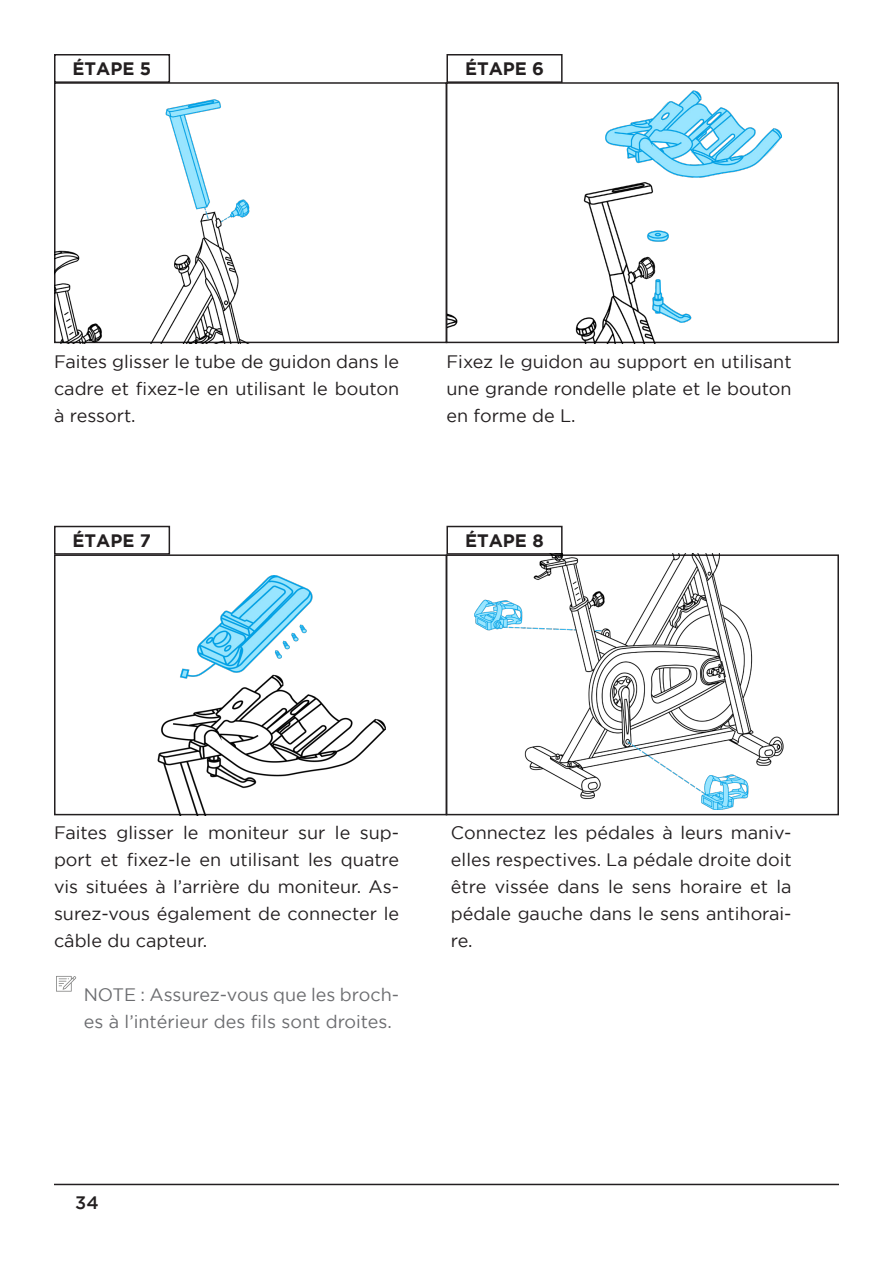
<style>
.page{position:relative;width:893px;height:1263px;background:#fff}
.page>*{position:absolute;margin:0;border:0;box-sizing:border-box;transform-origin:0 0}
.Paragraph{font:18px/27px "Gotham";color:#231f20;text-align:justify}
.Paragraph-2{font:18px/27px "Gotham";color:#6c6d70}
.Sub_Section_Title{font:700 18px "Gotham";color:#231f20}
.t1{font:500 18px "Gotham";color:#231f20}
</style>
<div class="page">
<hr style="left:54px;top:1184px;width:785px;height:1px;background:#231f20">
<div style="left:54px;top:54px;width:116px;height:29px;border:2px solid #231f20"></div>
<div style="left:446px;top:54px;width:117px;height:29px;border:2px solid #231f20"></div>
<div style="left:54px;top:526px;width:116px;height:29px;border:2px solid #231f20"></div>
<div style="left:446px;top:526px;width:117px;height:29px;border:2px solid #231f20"></div>
<div style="left:54px;top:82px;width:393px;height:261px;border:2px solid #231f20"></div>
<img style="left:54px;top:100px;width:260px;height:243px">
<div style="left:446px;top:82px;width:393px;height:261px;border:2px solid #231f20"></div>
<div style="left:446px;top:554px;width:393px;height:261px;border:2px solid #231f20"></div>
<img style="left:447px;top:90px;width:335px;height:253px">
<img style="left:54px;top:576px;width:331px;height:239px">
<img style="left:474px;top:554px;width:318px;height:256px">
<svg style="left:56px;top:976px;width:20px;height:15px"></svg>
<p class="Sub_Section_Title" style="left:73px;top:58px;width:80px">ÉTAPE 5</p>
<p class="Sub_Section_Title" style="left:465px;top:58px;width:81px">ÉTAPE 6</p>
<p class="Paragraph" style="left:54px;top:348px;width:347px">Faites glisser le tube de guidon dans le cadre et fixez-le en utilisant le bouton à ressort.</p>
<p class="Paragraph" style="left:446px;top:348px;width:347px">Fixez le guidon au support en utilisant une grande rondelle plate et le bouton en forme de L.</p>
<p class="Sub_Section_Title" style="left:73px;top:530px;width:80px">ÉTAPE 7</p>
<p class="Sub_Section_Title" style="left:465px;top:530px;width:80px">ÉTAPE 8</p>
<p class="Paragraph" style="left:54px;top:819px;width:347px">Faites glisser le moniteur sur le sup&shy;port et fixez-le en utilisant les quatre vis situées à l’arrière du moniteur. As&shy;surez-vous également de connecter le câble du capteur.</p>
<p class="Paragraph-2" style="left:84px;top:981px;width:317px">NOTE : Assurez-vous que les broch&shy;es à l’intérieur des fils sont droites.</p>
<p class="Paragraph" style="left:451px;top:819px;width:342px">Connectez les pédales à leurs maniv&shy;elles respectives. La pédale droite doit être vissée dans le sens horaire et la pédale gauche dans le sens antihorai&shy;re.</p>
<p class="t1" style="left:75px;top:1192px;width:25px">34</p>
</div>
